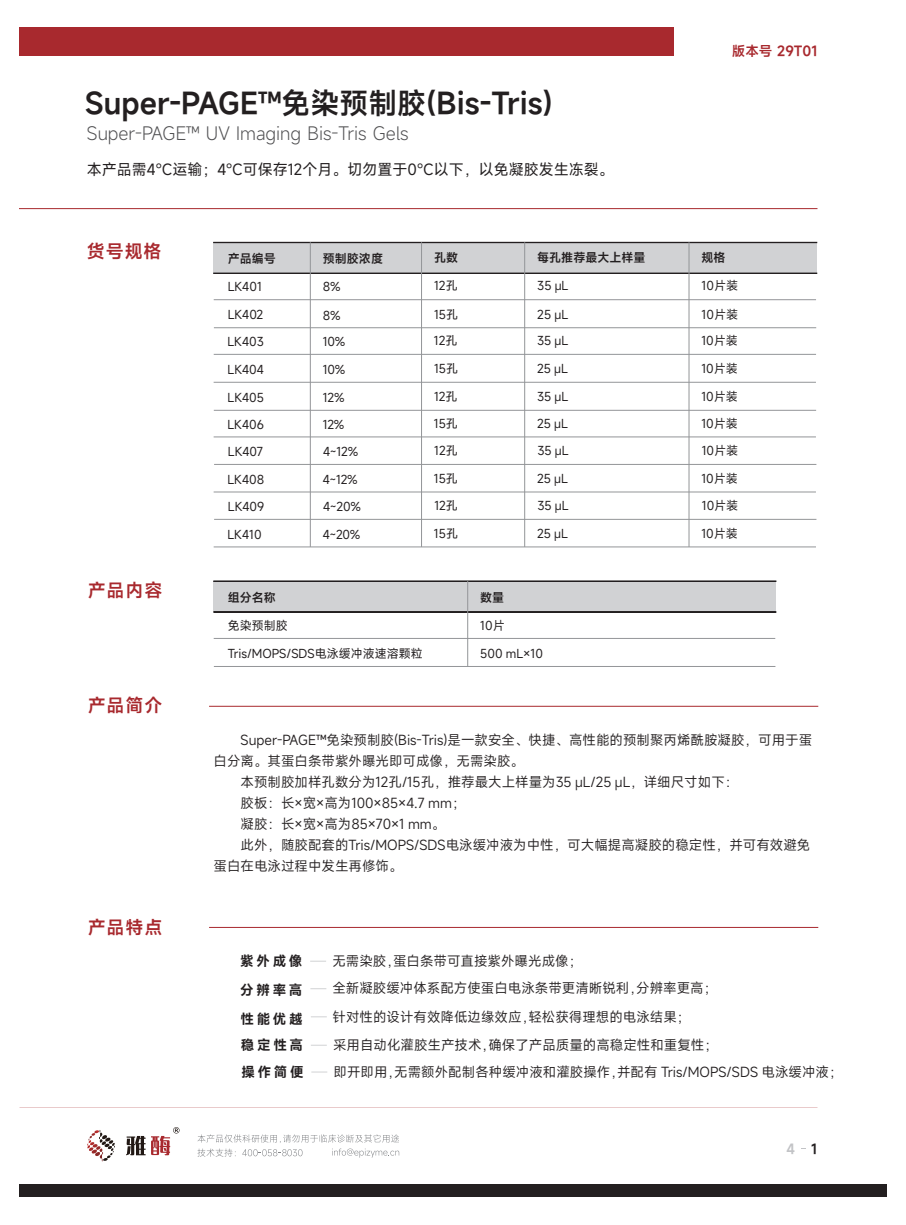
<style>
.page{position:relative;width:906px;height:1225px;background:#fff}
.page>*{position:absolute;margin:0;border:0;box-sizing:border-box;transform-origin:0 0}
.t1{font:600 28.95px "Mi Sans";color:#231f20}
.t2{font:300 18px "Mi Sans";color:#505052}
.t3{font:600 18px "Mi Sans";letter-spacing:.05em;color:#a8292e}
.t4{font:15px "Mi Sans";color:#231f20}
.t5{font:13.5px/27.6px "Mi Sans";color:#231f20}
.t6{font:600 13.5px "Mi Sans";letter-spacing:.2em;color:#231f20}
.t7{font:600 13.5px "Mi Sans";color:#a8292e}
.t8{font:600 13.5px "Mi Sans";color:#c2c3c6}
.t9{font:12px "Mi Sans";color:#231f20}
.t10{font:600 12px "Mi Sans";color:#231f20}
.s1{color:#231f20}
</style>
<div class="page">
<hr style="left:19px;top:208px;width:798px;height:1px;background:#a8292e">
<hr style="left:209px;top:706px;width:609px;height:1px;background:#a8292e">
<hr style="left:209px;top:927px;width:609px;height:1px;background:#a8292e">
<div style="left:19px;top:27px;width:654px;height:29px;background:#a8292e"></div>
<div style="left:19px;top:1184px;width:867px;height:13px;background:#231f20"></div>
<svg style="left:87px;top:1130px;width:28px;height:31px"></svg>
<svg style="left:126px;top:1127px;width:53px;height:28px"></svg>
<svg style="left:197px;top:1134px;width:202px;height:23px"></svg>
<div style="left:214px;top:581px;width:562px;height:31px;background:#d1d2d4"></div>
<div style="left:213px;top:580px;width:563px;height:2px;border:1px solid #231f20"></div>
<div style="left:213px;top:611px;width:563px;height:1px;border:1px solid #231f20"></div>
<hr style="left:467px;top:581px;width:1px;height:85px;background:#939598">
<hr style="left:214px;top:638px;width:561px;height:1px;background:#939598">
<hr style="left:214px;top:666px;width:561px;height:1px;background:#939598">
<div style="left:214px;top:242px;width:602px;height:31px;background:#d1d2d4"></div>
<div style="left:213px;top:242px;width:604px;height:1px;border:1px solid #231f20"></div>
<div style="left:213px;top:273px;width:604px;height:1px;border:1px solid #231f20"></div>
<hr style="left:310px;top:242px;width:1px;height:305px;background:#939598">
<hr style="left:214px;top:299px;width:602px;height:1px;background:#939598">
<hr style="left:214px;top:327px;width:602px;height:1px;background:#939598">
<hr style="left:421px;top:242px;width:1px;height:305px;background:#939598">
<hr style="left:524px;top:242px;width:1px;height:305px;background:#939598">
<hr style="left:214px;top:354px;width:602px;height:1px;background:#939598">
<hr style="left:214px;top:382px;width:602px;height:1px;background:#939598">
<hr style="left:214px;top:410px;width:602px;height:1px;background:#939598">
<hr style="left:214px;top:436px;width:602px;height:1px;background:#939598">
<hr style="left:214px;top:464px;width:602px;height:1px;background:#939598">
<hr style="left:214px;top:491px;width:602px;height:1px;background:#939598">
<hr style="left:688px;top:242px;width:1px;height:305px;background:#939598">
<hr style="left:214px;top:519px;width:602px;height:1px;background:#939598">
<hr style="left:214px;top:546px;width:602px;height:1px;background:#939598">
<svg style="left:310px;top:960px;width:16px;height:1px"></svg>
<svg style="left:310px;top:988px;width:16px;height:1px"></svg>
<svg style="left:311px;top:1016px;width:16px;height:1px"></svg>
<svg style="left:311px;top:1044px;width:16px;height:1px"></svg>
<svg style="left:311px;top:1071px;width:16px;height:1px"></svg>
<h1 class="t1" style="left:85px;top:84px;width:469px">Super-PAGE™免染预制胶(Bis-Tris)</h1>
<h2 class="t2" style="left:87px;top:121px;width:323px">Super-PAGE™ UV Imaging Bis-Tris Gels</h2>
<p class="t4" style="left:87px;top:159px;width:528px">本产品需4℃运输；4℃可保存12个月。切勿置于0℃以下，以免凝胶发生冻裂。</p>
<p class="t7" style="left:732px;top:42px;width:87px">版本号 29T01</p>
<h2 class="t3" style="left:87px;top:239px;width:76px">货号规格</h2>
<p class="t10" style="left:537px;top:250px;width:110px">每孔推荐最大上样量</p>
<p class="t9" style="left:537px;top:278px;width:33px">35 μL</p>
<p class="t9" style="left:537px;top:306px;width:32px">25 μL</p>
<p class="t10" style="left:701px;top:250px;width:26px">规格</p>
<p class="t9" style="left:701px;top:278px;width:38px">10片装</p>
<p class="t9" style="left:701px;top:306px;width:38px">10片装</p>
<p class="t9" style="left:701px;top:333px;width:38px">10片装</p>
<p class="t9" style="left:701px;top:360px;width:38px">10片装</p>
<p class="t9" style="left:701px;top:389px;width:38px">10片装</p>
<p class="t9" style="left:701px;top:415px;width:38px">10片装</p>
<p class="t9" style="left:702px;top:443px;width:38px">10片装</p>
<p class="t10" style="left:434px;top:250px;width:26px">孔数</p>
<p class="t9" style="left:434px;top:278px;width:25px">12孔</p>
<p class="t9" style="left:434px;top:306px;width:26px">15孔</p>
<p class="t10" style="left:228px;top:250px;width:50px">产品编号</p>
<p class="t10" style="left:323px;top:250px;width:62px">预制胶浓度</p>
<p class="t9" style="left:228px;top:278px;width:36px">LK401</p>
<p class="t9" style="left:228px;top:307px;width:37px">LK402</p>
<p class="t9" style="left:323px;top:278px;width:19px">8%</p>
<p class="t9" style="left:323px;top:307px;width:19px">8%</p>
<p class="t9" style="left:227px;top:333px;width:38px">LK403</p>
<p class="t9" style="left:323px;top:333px;width:24px">10%</p>
<p class="t9" style="left:434px;top:333px;width:25px">12孔</p>
<p class="t9" style="left:537px;top:333px;width:33px">35 μL</p>
<p class="t9" style="left:228px;top:361px;width:38px">LK404</p>
<p class="t9" style="left:228px;top:389px;width:38px">LK405</p>
<p class="t9" style="left:434px;top:360px;width:26px">15孔</p>
<p class="t9" style="left:434px;top:389px;width:25px">12孔</p>
<p class="t9" style="left:537px;top:360px;width:32px">25 μL</p>
<p class="t9" style="left:537px;top:389px;width:33px">35 μL</p>
<p class="t9" style="left:323px;top:361px;width:24px">10%</p>
<p class="t9" style="left:323px;top:389px;width:23px">12%</p>
<p class="t9" style="left:227px;top:416px;width:38px">LK406</p>
<p class="t9" style="left:323px;top:416px;width:23px">12%</p>
<p class="t9" style="left:434px;top:415px;width:26px">15孔</p>
<p class="t9" style="left:537px;top:415px;width:32px">25 μL</p>
<p class="t9" style="left:228px;top:443px;width:37px">LK407</p>
<p class="t9" style="left:323px;top:444px;width:36px">4~12%</p>
<p class="t9" style="left:434px;top:443px;width:25px">12孔</p>
<p class="t9" style="left:537px;top:443px;width:33px">35 μL</p>
<p class="t9" style="left:227px;top:471px;width:38px">LK408</p>
<p class="t9" style="left:323px;top:471px;width:36px">4~12%</p>
<p class="t9" style="left:434px;top:470px;width:26px">15孔</p>
<p class="t9" style="left:537px;top:470px;width:32px">25 μL</p>
<p class="t9" style="left:701px;top:470px;width:38px">10片装</p>
<p class="t9" style="left:702px;top:498px;width:38px">10片装</p>
<p class="t9" style="left:228px;top:498px;width:38px">LK409</p>
<p class="t9" style="left:323px;top:498px;width:39px">4~20%</p>
<p class="t9" style="left:434px;top:498px;width:25px">12孔</p>
<p class="t9" style="left:537px;top:498px;width:33px">35 μL</p>
<p class="t9" style="left:227px;top:526px;width:36px">LK410</p>
<p class="t9" style="left:323px;top:526px;width:39px">4~20%</p>
<p class="t9" style="left:434px;top:525px;width:26px">15孔</p>
<p class="t9" style="left:537px;top:525px;width:32px">25 μL</p>
<p class="t9" style="left:701px;top:525px;width:38px">10片装</p>
<h2 class="t3" style="left:88px;top:578px;width:76px">产品内容</h2>
<p class="t10" style="left:228px;top:589px;width:50px">组分名称</p>
<p class="t10" style="left:480px;top:589px;width:26px">数量</p>
<p class="t9" style="left:228px;top:617px;width:61px">免染预制胶</p>
<p class="t9" style="left:228px;top:645px;width:197px">Tris/MOPS/SDS电泳缓冲液速溶颗粒</p>
<p class="t9" style="left:480px;top:617px;width:26px">10片</p>
<p class="t9" style="left:480px;top:645px;width:64px">500 mL×10</p>
<h2 class="t3" style="left:88px;top:693px;width:76px">产品简介</h2>
<h2 class="t3" style="left:88px;top:914px;width:76px">产品特点</h2>
<p class="t5" style="left:240px;top:726px;width:573px">Super-PAGE™免染预制胶(Bis-Tris)是一款安全、快捷、高性能的预制聚丙烯酰胺凝胶，可用于蛋</p>
<p class="t5" style="left:213px;top:747px;width:312px">白分离。其蛋白条带紫外曝光即可成像，无需染胶。</p>
<p class="t5" style="left:240px;top:768px;width:499px">本预制胶加样孔数分为12孔/15孔，推荐最大上样量为35 μL/25 μL，详细尺寸如下：</p>
<p class="t5" style="left:240px;top:789px;width:226px">胶板：长×宽×高为100×85×4.7 mm；</p>
<p class="t5" style="left:240px;top:810px;width:206px">凝胶：长×宽×高为85×70×1 mm。</p>
<p class="t5" style="left:240px;top:831px;width:571px">此外，随胶配套的Tris/MOPS/SDS电泳缓冲液为中性，可大幅提高凝胶的稳定性，并可有效避免</p>
<p class="t5" style="left:213px;top:852px;width:190px">蛋白在电泳过程中发生再修饰。</p>
<p class="t6" style="left:240px;top:951px;width:64px">紫外成像</p>
<p class="t6" style="left:240px;top:981px;width:64px">分辨率高</p>
<p class="t5" style="left:332px;top:947px;width:386px">无需染胶，蛋白条带可直接紫外曝光成像；<br>全新凝胶缓冲体系配方使蛋白电泳条带更清晰锐利，分辨率更高；</p>
<p class="t6" style="left:240px;top:1009px;width:64px">性能优越</p>
<p class="t5" style="left:332px;top:1002px;width:359px">针对性的设计有效降低边缘效应，轻松获得理想的电泳结果；</p>
<p class="t6" style="left:241px;top:1035px;width:64px">稳定性高</p>
<p class="t5" style="left:333px;top:1031px;width:386px">采用自动化灌胶生产技术，确保了产品质量的高稳定性和重复性；</p>
<p class="t6" style="left:241px;top:1062px;width:64px">操作简便</p>
<p class="t5" style="left:333px;top:1057px;width:510px">即开即用，无需额外配制各种缓冲液和灌胶操作，并配有 Tris/MOPS/SDS 电泳缓冲液；</p>
<p class="t8" style="left:786px;top:1139px;width:32px">4 <span class="s1">1</span></p>
</div>
